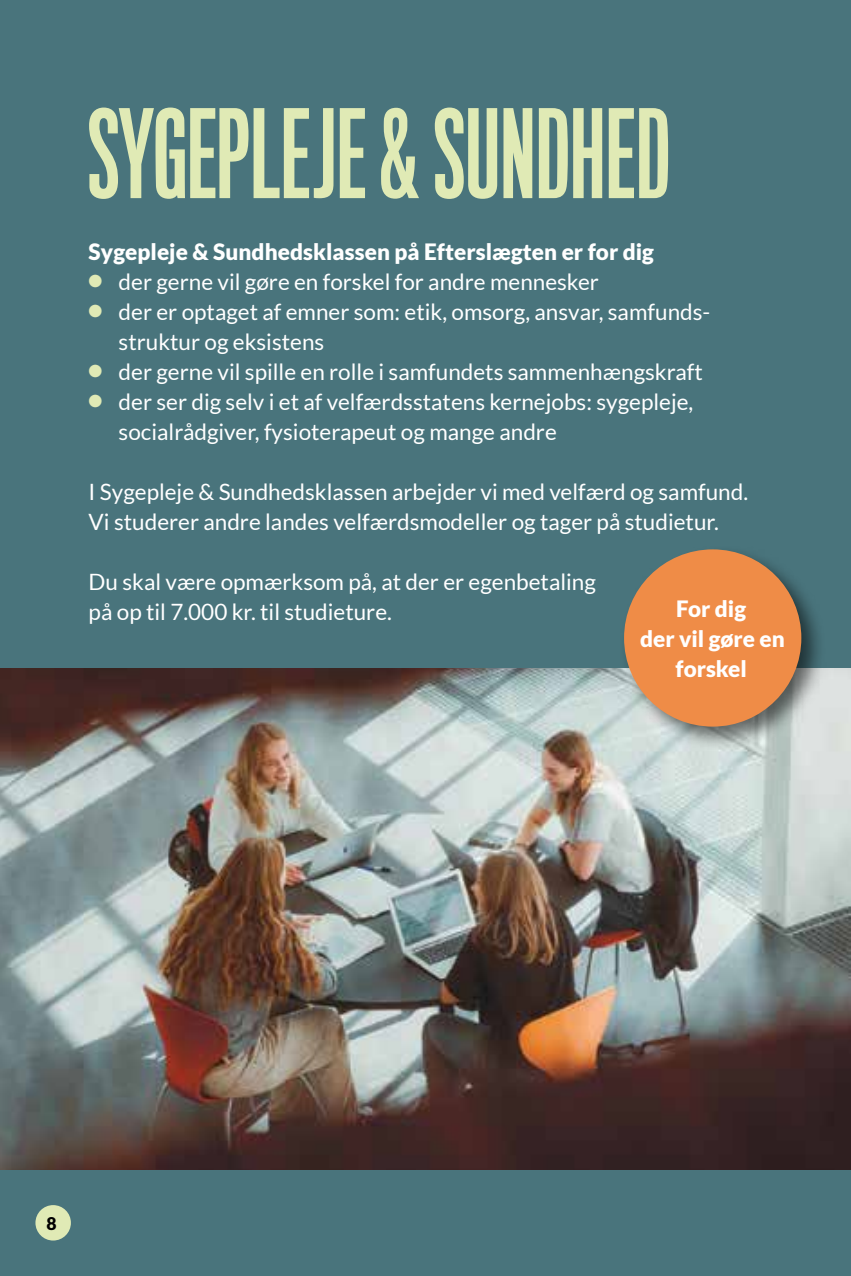
<style>
.page{position:relative;width:851px;height:1276px;background:#fff}
.page>*{position:absolute;margin:0;border:0;box-sizing:border-box;transform-origin:0 0}
.t1{font:112.5px "Titling Gothic FB Skyline Standard";letter-spacing:.01em;color:#e0eab5}
.t2{font:22.5px/30px "Lato";color:#fff}
.t3{font:900 22.5px/30px "Lato";color:#fff;text-align:center}
.t4{font:900 17.5px "Lato";color:#000}
.s1{color:#e0eab5}
</style>
<div class="page">
<hr style="left:850px;top:0;width:1px;height:1276px;background:#3d6066">
<div style="left:0;top:0;width:850px;height:1276px;background:#49747c"></div>
<div style="left:35px;top:1205px;width:36px;height:35px;background:#e0eab5;border-radius:50%"></div>
<img style="left:0;top:668px;width:850px;height:501px">
<div style="left:619px;top:544px;width:207px;height:207px;background:#000;opacity:.55"></div>
<div style="left:624px;top:549px;width:177px;height:177px;background:#ef8c47;border-radius:50%"></div>
<h1 class="t1" style="left:89px;top:90px;width:582px">SYGEPLEJE &amp; SUNDHED</h1>
<p class="t3" style="left:89px;top:236px;width:567px">Sygepleje &amp; Sundhedsklassen på Efterslægten er for dig</p>
<p class="t2" style="left:89px;top:266px;width:511px"><span class="s1">●</span> der gerne vil gøre en forskel for andre mennesker</p>
<p class="t2" style="left:119px;top:296px;width:591px;text-indent:-30px"><span class="s1">●</span> der er optaget af emner som: etik, omsorg, ansvar, samfunds&shy;struktur og eksistens</p>
<p class="t2" style="left:89px;top:356px;width:615px"><span class="s1">●</span> der gerne vil spille en rolle i samfundets sammenhængskraft</p>
<p class="t2" style="left:119px;top:386px;width:576px;text-indent:-30px"><span class="s1">●</span> der ser dig selv i et af velfærdsstatens kernejobs: sygepleje, socialrådgiver, fysioterapeut og mange andre</p>
<p class="t2" style="left:89px;top:476px;width:661px">I Sygepleje &amp; Sundhedsklassen arbejder vi med velfærd og samfund.<br>Vi studerer andre landes velfærdsmodeller og tager på studietur.</p>
<p class="t2" style="left:89px;top:566px;width:508px">Du skal være opmærksom på, at der er egenbetaling på op til 7.000 kr. til studieture.</p>
<p class="t3" style="left:640px;top:593px;width:146px">For dig<br>der vil gøre en forskel</p>
<p class="t4" style="left:47px;top:1213px;width:12px">8</p>
</div>
